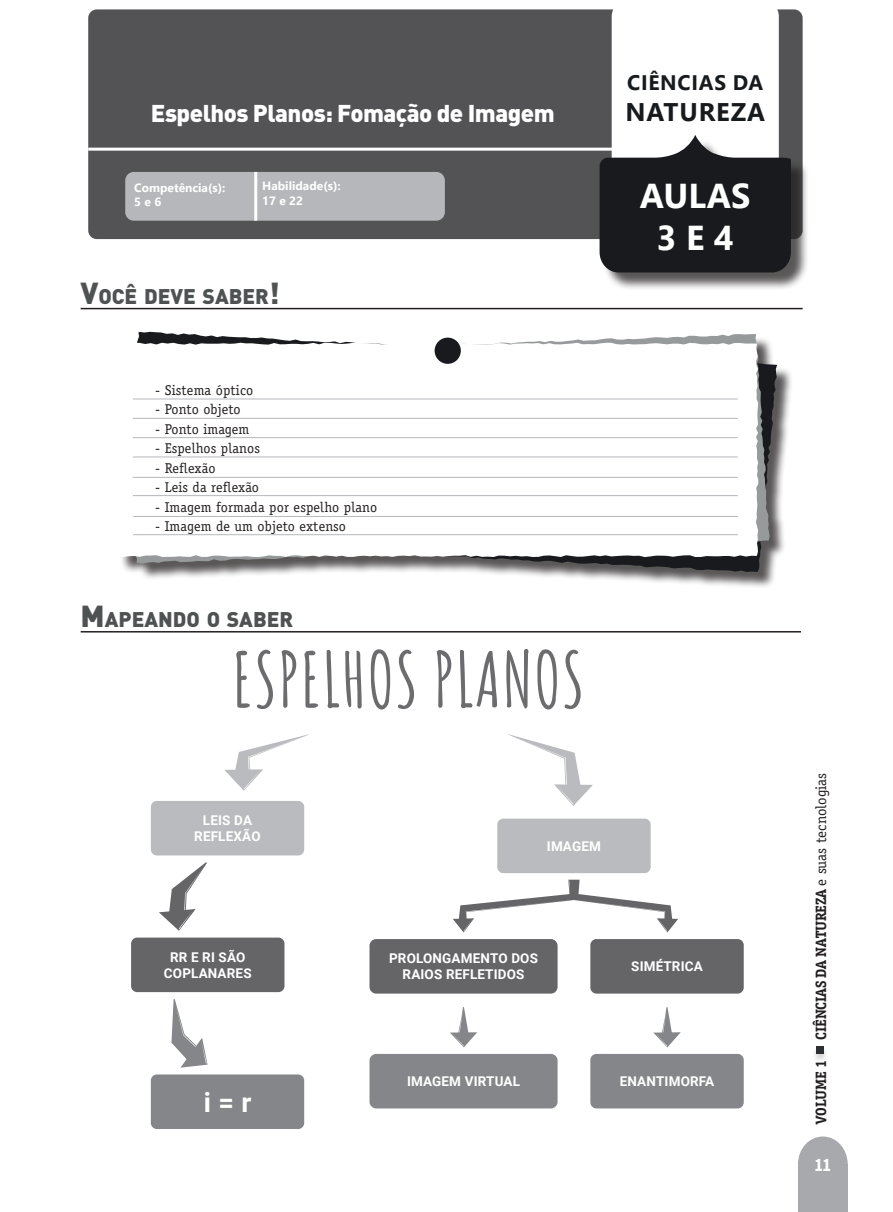
<style>
.page{position:relative;width:893px;height:1212px;background:#fff}
.page>*{position:absolute;margin:0;border:0;box-sizing:border-box;transform-origin:0 0}
.t1{font:700 75px "Amatic SC";letter-spacing:.01em;color:#6c6c6f}
.t2{font:700 34.5px "Segoe UI";color:#fff}
.t3{font:700 27.3px "Roboto";color:#fff}
.t4{font:700 25.5px "Segoe UI";letter-spacing:.035em;color:#181b1e}
._2021_04_PARAGRAFO{font:900 24px "DINOT";letter-spacing:-.02em;color:#fff}
._17_EO_título{font:900 21px "DINOT";color:#4f5252}
.t5{font:700 21px "Segoe UI";letter-spacing:.035em;color:#181b1e}
.t6{font:18px "Secular One";color:#fff}
.t7{font:700 15px "Officina Ser ITC";color:#231f20}
.t8{font:14.25px "Officina Serif Std";letter-spacing:.01em;color:#231f20}
.t9{font:14.25px "Officina Serif Std";letter-spacing:-.01em;color:#231f20}
.t10{font:700 13.5px/16.2px "Roboto";letter-spacing:.01em;color:#fff;text-align:center}
.t11{font:700 12px "Segoe UI";color:#fff}
.s1{font-size:30px}
.s2{font-family:"Officina Serif Std";font-weight:400}
</style>
<div class="page">
<div style="left:798px;top:1136px;width:50px;height:56px;background:#a8a9ad;border-radius:50%"></div>
<div style="left:798px;top:1165px;width:50px;height:47px;background:#a8a9ad"></div>
<div style="left:811px;top:1046px;width:18px;height:17px;background:#231f20;opacity:.21"></div>
<div style="left:816px;top:1046px;width:8px;height:7px;background:#2c3033"></div>
<div style="left:88px;top:9px;width:715px;height:230px;background:#535356;border-radius:9px"></div>
<hr style="left:88px;top:148px;width:550px;height:3px;background:#fff">
<div style="left:612px;top:0;width:167px;height:261px;background:#fff;border-radius:17px"></div>
<div style="left:602px;top:139px;width:208px;height:152px;background:#231f20;opacity:.75"></div>
<svg style="left:600px;top:135px;width:191px;height:137px;background:#37393b"></svg>
<div style="left:125px;top:172px;width:320px;height:49px;background:#b6b7bb;border-radius:9px"></div>
<hr style="left:254px;top:172px;width:3px;height:49px;background:#fff">
<div style="left:151px;top:801px;width:153px;height:54px;background:#babbbe;border-radius:6px"></div>
<div style="left:497px;top:818px;width:154px;height:55px;background:#babbbe;border-radius:6px"></div>
<div style="left:131px;top:937px;width:153px;height:55px;background:#656568;border-radius:6px"></div>
<div style="left:151px;top:1074px;width:153px;height:55px;background:#848689;border-radius:6px"></div>
<div style="left:369px;top:939px;width:189px;height:54px;background:#656568;border-radius:7px"></div>
<div style="left:369px;top:1054px;width:189px;height:54px;background:#848689;border-radius:7px"></div>
<div style="left:590px;top:1054px;width:154px;height:54px;background:#848689;border-radius:6px"></div>
<div style="left:590px;top:939px;width:154px;height:54px;background:#656568;border-radius:6px"></div>
<svg style="left:450px;top:1007px;width:27px;height:40px"></svg>
<svg style="left:653px;top:1007px;width:28px;height:40px"></svg>
<svg style="left:225px;top:734px;width:84px;height:57px"></svg>
<svg style="left:508px;top:734px;width:85px;height:72px"></svg>
<svg style="left:453px;top:880px;width:225px;height:52px"></svg>
<svg style="left:159px;top:862px;width:48px;height:69px"></svg>
<svg style="left:171px;top:999px;width:37px;height:69px"></svg>
<div style="left:119px;top:334px;width:675px;height:255px;background:#231f20;opacity:.75"></div>
<svg style="left:120px;top:332px;width:657px;height:240px"></svg>
<svg style="left:123px;top:334px;width:647px;height:230px"></svg>
<svg style="left:119px;top:343px;width:639px;height:214px"></svg>
<div style="left:435px;top:338px;width:26px;height:26px;background:#181a1d;border-radius:50%"></div>
<hr style="left:133px;top:399px;width:605px;height:1px;background:#b6b7bb">
<hr style="left:133px;top:418px;width:605px;height:1px;background:#b6b7bb">
<hr style="left:133px;top:437px;width:605px;height:1px;background:#b6b7bb">
<hr style="left:133px;top:457px;width:605px;height:1px;background:#b6b7bb">
<hr style="left:133px;top:477px;width:605px;height:1px;background:#b6b7bb">
<hr style="left:133px;top:495px;width:605px;height:1px;background:#b6b7bb">
<hr style="left:133px;top:516px;width:605px;height:1px;background:#b6b7bb">
<hr style="left:133px;top:534px;width:605px;height:1px;background:#b6b7bb">
<hr style="left:81px;top:308px;width:722px;height:1px;background:#231f20">
<hr style="left:81px;top:631px;width:720px;height:1px;background:#231f20">
<p class="_2021_04_PARAGRAFO" style="left:151px;top:97px;width:405px">Espelhos Planos: Fomação de Imagem</p>
<p class="t11" style="left:134px;top:176px;width:93px">Competência(s):</p>
<p class="t11" style="left:134px;top:191px;width:28px">5 e 6</p>
<p class="t11" style="left:262px;top:175px;width:80px">Habilidade(s):</p>
<p class="t11" style="left:262px;top:189px;width:42px">17 e 22</p>
<p class="_17_EO_título" style="left:81px;top:282px;width:201px"><span class="s1">V</span>OCÊ DEVE SABER<span class="s1">!</span></p>
<p class="t8" style="left:155px;top:382px;width:100px">- Sistema óptico</p>
<p class="t9" style="left:155px;top:401px;width:87px">- Ponto objeto</p>
<p class="t9" style="left:155px;top:421px;width:96px">- Ponto imagem</p>
<p class="t8" style="left:155px;top:440px;width:106px">- Espelhos planos</p>
<p class="t8" style="left:155px;top:460px;width:62px">- Reflexão</p>
<p class="t8" style="left:155px;top:479px;width:105px">- Leis da reflexão</p>
<p class="t8" style="left:155px;top:499px;width:223px">- Imagem formada por espelho plano</p>
<p class="t8" style="left:155px;top:518px;width:192px">- Imagem de um objeto extenso</p>
<p class="_17_EO_título" style="left:81px;top:605px;width:214px"><span class="s1">M</span>APEANDO O SABER</p>
<p class="t1" style="left:232px;top:622px;width:354px">ESPELHOS PLANOS</p>
<p class="t5" style="left:627px;top:63px;width:138px">CIÊNCIAS DA</p>
<p class="t4" style="left:625px;top:88px;width:141px">NATUREZA</p>
<p class="t2" style="left:640px;top:163px;width:112px">AULAS</p>
<p class="t2" style="left:657px;top:205px;width:79px">3 E 4</p>
<p class="t10" style="left:194px;top:812px;width:68px">LEIS DA<br>REFLEXÃO</p>
<p class="t10" style="left:164px;top:948px;width:89px">RR E RI SÃO<br>COPLANARES</p>
<p class="t10" style="left:547px;top:837px;width:56px">IMAGEM</p>
<p class="t10" style="left:389px;top:950px;width:150px">PROLONGAMENTO DOS<br>RAIOS REFLETIDOS</p>
<p class="t10" style="left:631px;top:958px;width:73px">SIMÉTRICA</p>
<p class="t3" style="left:204px;top:1083px;width:49px">i = r</p>
<p class="t10" style="left:407px;top:1073px;width:115px">IMAGEM VIRTUAL</p>
<p class="t10" style="left:620px;top:1073px;width:96px">ENANTIMORFA</p>
<p class="t7" style="left:812px;top:1040px;width:268px;rotate:-90deg">CIÊNCIAS DA NATUREZA <span class="s2">e suas tecnologias</span></p>
<p class="t7" style="left:812px;top:1124px;width:66px;rotate:-90deg">VOLUME 1</p>
<p class="t6" style="left:815px;top:1152px;width:17px">11</p>
</div>
